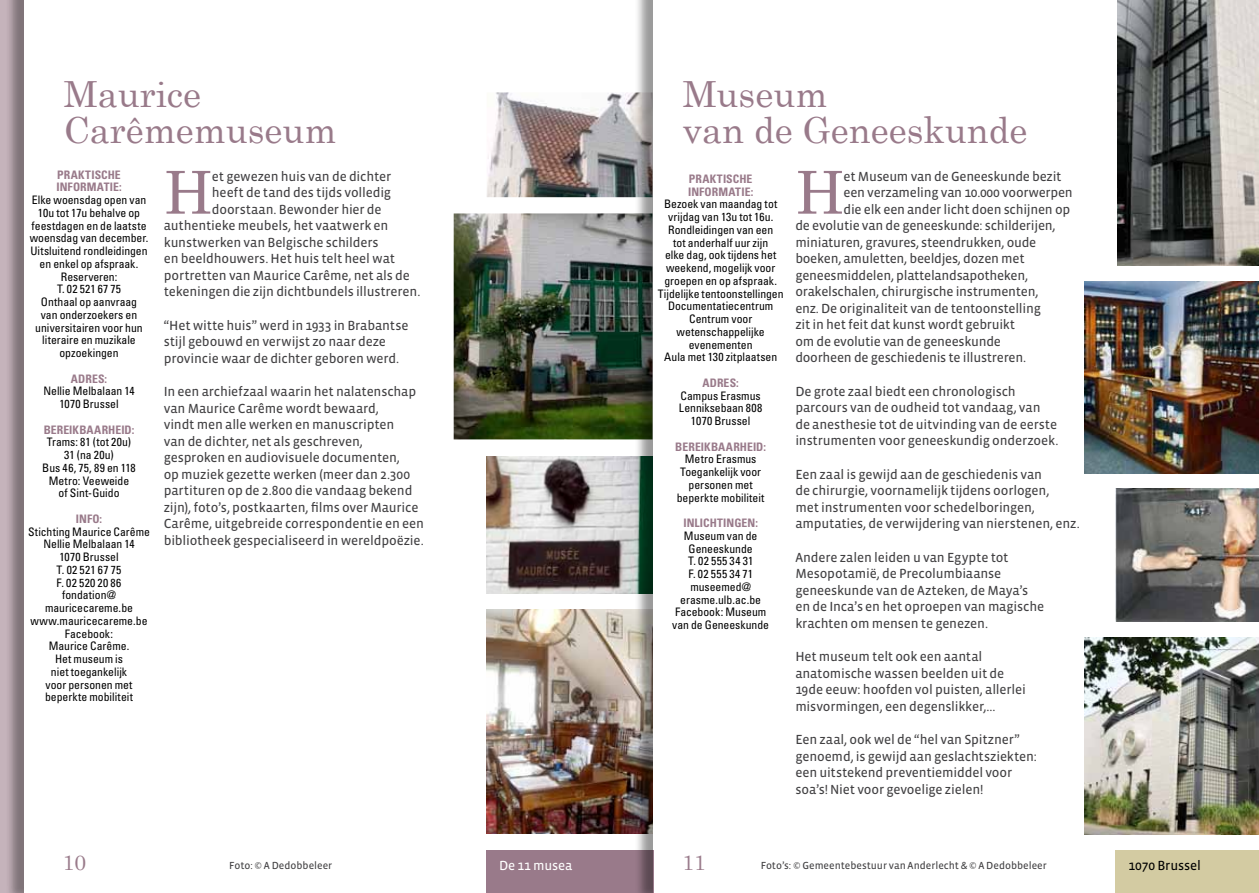
<style>
.page{position:relative;width:1259px;height:893px;background:#fff}
.page>*{position:absolute;margin:0;border:0;box-sizing:border-box;transform-origin:0 0}
.t1{font:59.25px "Century Schoolbook";color:#997a8a}
.t2{font:36px/36px "Century Schoolbook";color:#997a8a}
.t3{font:21px "Century Schoolbook";color:#997a8a}
.t4{font:13.5px/16.5px "Vista Sans Reg";letter-spacing:-.015em;color:#414042}
.t5{font:13.5px "Vista Sans Reg";letter-spacing:-.01em;color:#000}
.t6{font:13.5px "Vista Sans Reg";letter-spacing:-.01em;color:#fff}
.t7{font:condensed 11.7px/12.8px "Univers LT Std";color:#000;text-align:center}
.t8{font:700 condensed 11.7px/12.8px "Univers LT Std";letter-spacing:.005em;color:#997a8a}
.t9{font:10.5px "Vista Sans Reg";color:#414042}
</style>
<div class="page">
<div style="left:486px;top:850px;width:167px;height:43px;background:#997a8a"></div>
<div style="left:1115px;top:850px;width:144px;height:43px;background:#d3cba2"></div>
<div style="left:0;top:0;width:24px;height:893px;background:#c5b3bb"></div>
<img style="left:1084px;top:637px;width:175px;height:197px">
<img style="left:1116px;top:488px;width:143px;height:133px">
<img style="left:1084px;top:282px;width:175px;height:191px">
<img style="left:1117px;top:0;width:142px;height:265px">
<img style="left:486px;top:609px;width:148px;height:225px">
<img style="left:486px;top:456px;width:148px;height:137px">
<img style="left:454px;top:92px;width:180px;height:347px">
<div style="left:634px;top:0;width:147px;height:893px;background:#000;opacity:.4"></div>
<div style="left:653px;top:0;width:131px;height:893px;background:#fff"></div>
<div style="left:5px;top:0;width:147px;height:893px;background:#000;opacity:.2"></div>
<div style="left:24px;top:0;width:130px;height:893px;background:#fff"></div>
<h2 class="t2" style="left:64px;top:75px;width:274px">Maurice<br>Carêmemuseum</h2>
<p class="t8" style="left:56px;top:168px;width:67px">PRAKTISCHE<br>INFORMATIE:</p>
<p class="t7" style="left:30px;top:193px;width:120px">Elke woensdag open van<br>10u tot 17u behalve op feestdagen en de laatste woensdag van december.<br>Uitsluitend rondleidingen en enkel op afspraak.<br>Reserveren:<br>T. 02 521 67 75<br>Onthaal op aanvraag<br>van onderzoekers en universitairen voor hun literaire en muzikale opzoekingen</p>
<p class="t8" style="left:71px;top:372px;width:38px">ADRES:</p>
<p class="t7" style="left:43px;top:385px;width:93px">Nellie Melbalaan 14<br>1070 Brussel</p>
<p class="t8" style="left:44px;top:423px;width:92px">BEREIKBAARHEID:</p>
<p class="t7" style="left:42px;top:436px;width:95px">Trams: 81 (tot 20u)<br>31 (na 20u)<br>Bus 46, 75, 89 en 118<br>Metro: Veeweide<br>of Sint-Guido</p>
<p class="t8" style="left:76px;top:512px;width:28px">INFO:</p>
<p class="t7" style="left:28px;top:525px;width:123px">Stichting Maurice Carême<br>Nellie Melbalaan 14<br>1070 Brussel<br>T. 02 521 67 75<br>F. 02 520 20 86<br>fondation@ mauricecareme.be www.mauricecareme.be<br>Facebook:<br>Maurice Carême.<br>Het museum is<br>niet toegankelijk<br>voor personen met beperkte mobiliteit</p>
<h1 class="t1" style="left:164px;top:155px;width:51px">H</h1>
<p class="t4" style="left:212px;top:168px;width:181px">et gewezen huis van de dichter</p>
<p class="t4" style="left:212px;top:185px;width:181px">heeft de tand des tijds volledig</p>
<p class="t4" style="left:212px;top:201px;width:171px">doorstaan. Bewonder hier de</p>
<p class="t4" style="left:164px;top:218px;width:226px">authentieke meubels, het vaatwerk en</p>
<p class="t4" style="left:164px;top:234px;width:216px">kunstwerken van Belgische schilders</p>
<p class="t4" style="left:164px;top:251px;width:233px">en beeldhouwers. Het huis telt heel wat</p>
<p class="t4" style="left:164px;top:267px;width:248px">portretten van Maurice Carême, net als de</p>
<p class="t4" style="left:164px;top:284px;width:258px">tekeningen die zijn dichtbundels illustreren.</p>
<p class="t4" style="left:164px;top:317px;width:246px">“Het witte huis” werd in 1933 in Brabantse stijl gebouwd en verwijst zo naar deze provincie waar de dichter geboren werd.</p>
<p class="t4" style="left:164px;top:384px;width:262px">In een archiefzaal waarin het nalatenschap van Maurice Carême wordt bewaard,<br>vindt men alle werken en manuscripten<br>van de dichter, net als geschreven, gesproken en audiovisuele documenten,<br>op muziek gezette werken (meer dan 2.300 partituren op de 2.800 die vandaag bekend zijn), foto’s, postkaarten, films over Maurice Carême, uitgebreide correspondentie en een bibliotheek gespecialiseerd in wereldpoëzie.</p>
<h2 class="t2" style="left:682px;top:75px;width:346px">Museum<br>van de Geneeskunde</h2>
<p class="t8" style="left:688px;top:172px;width:67px">PRAKTISCHE<br>INFORMATIE:</p>
<p class="t7" style="left:658px;top:198px;width:127px">Bezoek van maandag tot vrijdag van 13u tot 16u.<br>Rondleidingen van een<br>tot anderhalf uur zijn<br>elke dag, ook tijdens het weekend, mogelijk voor groepen en op afspraak.<br>Tijdelijke tentoonstellingen<br>Documentatiecentrum<br>Centrum voor wetenschappelijke evenementen<br>Aula met 130 zitplaatsen</p>
<p class="t8" style="left:702px;top:376px;width:38px">ADRES:</p>
<p class="t7" style="left:679px;top:389px;width:85px">Campus Erasmus<br>Lenniksebaan 808<br>1070 Brussel</p>
<p class="t8" style="left:675px;top:440px;width:92px">BEREIKBAARHEID:</p>
<p class="t7" style="left:677px;top:453px;width:89px">Metro Erasmus<br>Toegankelijk voor personen met beperkte mobiliteit</p>
<p class="t8" style="left:683px;top:517px;width:76px">INLICHTINGEN:</p>
<p class="t7" style="left:672px;top:529px;width:98px">Museum van de<br>Geneeskunde<br>T. 02 555 34 31<br>F. 02 555 34 71 museemed@ erasme.ulb.ac.be<br>Facebook: Museum van de Geneeskunde</p>
<h1 class="t1" style="left:795px;top:155px;width:51px">H</h1>
<p class="t4" style="left:843px;top:168px;width:219px">et Museum van de Geneeskunde bezit</p>
<p class="t4" style="left:843px;top:185px;width:231px">een verzameling van 10.000 voorwerpen</p>
<p class="t4" style="left:843px;top:201px;width:228px">die elk een ander licht doen schijnen op</p>
<p class="t4" style="left:795px;top:218px;width:262px">de evolutie van de geneeskunde: schilderijen,</p>
<p class="t4" style="left:795px;top:234px;width:242px">miniaturen, gravures, steendrukken, oude</p>
<p class="t4" style="left:795px;top:251px;width:231px">boeken, amuletten, beeldjes, dozen met</p>
<p class="t4" style="left:795px;top:267px;width:234px">geneesmiddelen, plattelandsapotheken,</p>
<p class="t4" style="left:795px;top:284px;width:245px">orakelschalen, chirurgische instrumenten,</p>
<p class="t4" style="left:795px;top:300px;width:247px">enz. De originaliteit van de tentoonstelling</p>
<p class="t4" style="left:795px;top:317px;width:221px">zit in het feit dat kunst wordt gebruikt</p>
<p class="t4" style="left:795px;top:333px;width:207px">om de evolutie van de geneeskunde</p>
<p class="t4" style="left:795px;top:350px;width:232px">doorheen de geschiedenis te illustreren.</p>
<p class="t4" style="left:795px;top:383px;width:264px">De grote zaal biedt een chronologisch parcours van de oudheid tot vandaag, van de anesthesie tot de uitvinding van de eerste instrumenten voor geneeskundig onderzoek.</p>
<p class="t4" style="left:795px;top:466px;width:286px">Een zaal is gewijd aan de geschiedenis van<br>de chirurgie, voornamelijk tijdens oorlogen,<br>met instrumenten voor schedelboringen, amputaties, de verwijdering van nierstenen, enz.</p>
<p class="t4" style="left:795px;top:549px;width:250px">Andere zalen leiden u van Egypte tot Mesopotamië, de Precolumbiaanse geneeskunde van de Azteken, de Maya’s en de Inca’s en het oproepen van magische krachten om mensen te genezen.</p>
<p class="t4" style="left:795px;top:649px;width:232px">Het museum telt ook een aantal anatomische wassen beelden uit de 19de eeuw: hoofden vol puisten, allerlei misvormingen, een degenslikker,...</p>
<p class="t4" style="left:795px;top:732px;width:243px">Een zaal, ook wel de “hel van Spitzner” genoemd, is gewijd aan geslachtsziekten: een uitstekend preventiemiddel voor soa’s! Niet voor gevoelige zielen!</p>
<h3 class="t3" style="left:63px;top:850px;width:25px">10</h3>
<p class="t9" style="left:229px;top:860px;width:104px">Foto: © A Dedobbeleer</p>
<p class="t6" style="left:499px;top:858px;width:75px">De 11 musea</p>
<h3 class="t3" style="left:682px;top:849px;width:25px">11</h3>
<p class="t9" style="left:760px;top:860px;width:288px">Foto’s: © Gemeentebestuur van Anderlecht &amp; © A Dedobbeleer</p>
<p class="t5" style="left:1128px;top:858px;width:74px">1070 Brussel</p>
</div>
